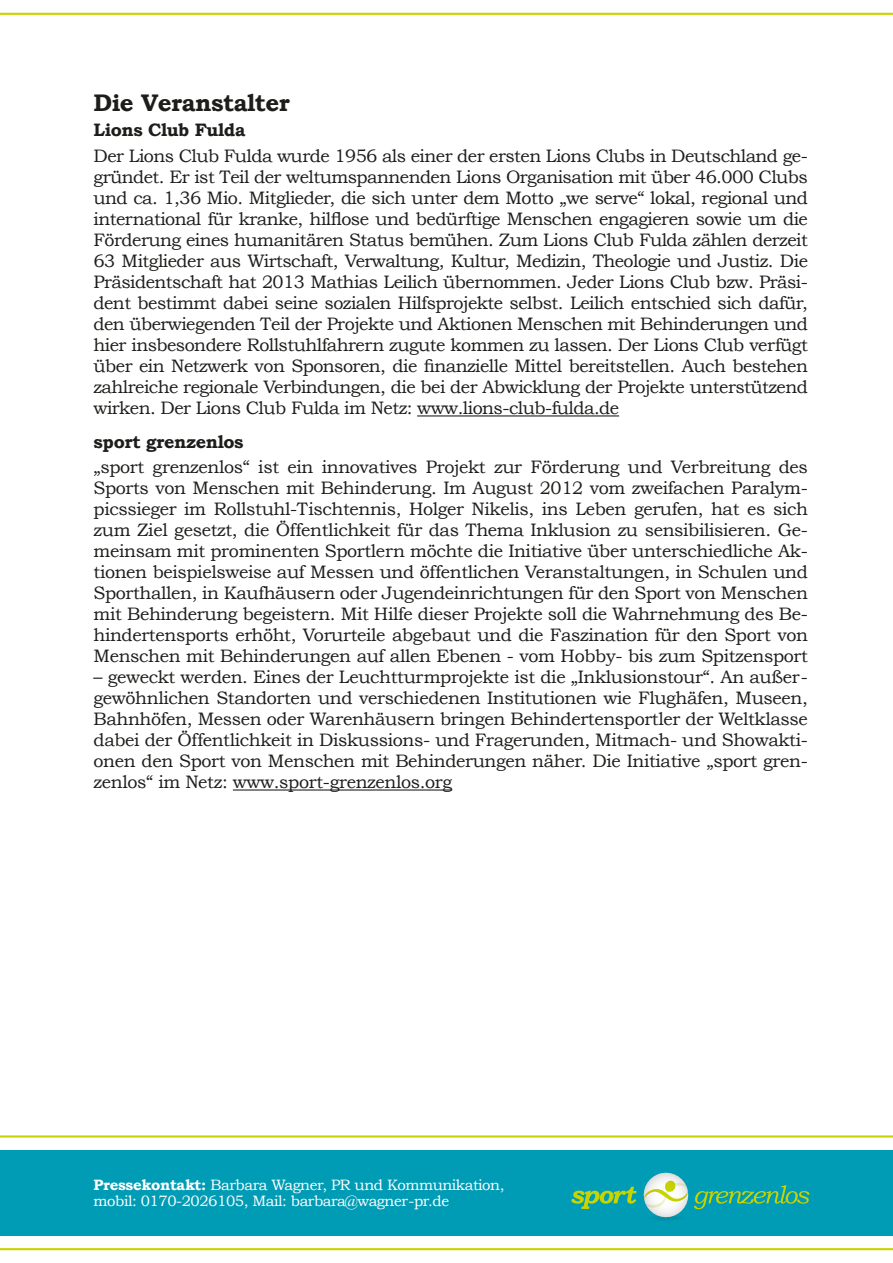
<style>
.page{position:relative;width:893px;height:1263px;background:#fff}
.page>*{position:absolute;margin:0;border:0;box-sizing:border-box;transform-origin:0 0}
.t1{font:700 24px "Bookman Old Style";letter-spacing:-.02em;color:#1d1d1b}
.t2{font:18px/21px "Bookman Old Style";letter-spacing:-.02em;color:#1d1d1b;text-align:justify}
.t3{font:700 18px "Bookman Old Style";letter-spacing:-.02em;color:#1d1d1b}
.t4{font:15px/16.5px "Bookman Old Style";letter-spacing:-.03em;color:#fff}
.s1{font-weight:700}
</style>
<div class="page">
<div style="left:0;top:1150px;width:893px;height:85px;background:#009cb5"></div>
<hr style="left:0;top:13px;width:893px;height:2px;background:#c8d400">
<hr style="left:0;top:1248px;width:893px;height:2px;background:#c8d400">
<div style="left:648px;top:1215px;width:36px;height:6px;background:#0091a9;border-radius:50%"></div>
<svg style="left:571px;top:1172px;width:238px;height:46px"></svg>
<hr style="left:0;top:1135px;width:893px;height:2px;background:#c8d400">
<hr style="left:417px;top:415px;width:202px;height:1px;background:#1d1d1b">
<hr style="left:233px;top:789px;width:219px;height:1px;background:#1d1d1b">
<h1 class="t1" style="left:94px;top:88px;width:198px">Die Veranstalter</h1>
<p class="t3" style="left:94px;top:119px;width:153px">Lions Club Fulda</p>
<p class="t2" style="left:94px;top:145px;width:716px">Der Lions Club Fulda wurde 1956 als einer der ersten Lions Clubs in Deutschland ge&shy;gründet. Er ist Teil der weltumspannenden Lions Organisation mit über 46.000 Clubs und ca. 1,36 Mio. Mitglieder, die sich unter dem Motto „we serve“ lokal, regional und international für kranke, hilflose und bedürftige Menschen engagieren sowie um die Förderung eines humanitären Status bemühen. Zum Lions Club Fulda zählen derzeit 63 Mitglieder aus Wirtschaft, Verwaltung, Kultur, Medizin, Theologie und Justiz. Die Präsidentschaft hat 2013 Mathias Leilich übernommen. Jeder Lions Club bzw. Präsi&shy;dent bestimmt dabei seine sozialen Hilfsprojekte selbst. Leilich entschied sich dafür, den überwiegenden Teil der Projekte und Aktionen Menschen mit Behinderungen und hier insbesondere Rollstuhlfahrern zugute kommen zu lassen. Der Lions Club verfügt über ein Netzwerk von Sponsoren, die finanzielle Mittel bereitstellen. Auch bestehen zahlreiche regionale Verbindungen, die bei der Abwicklung der Projekte unterstützend wirken. Der Lions Club Fulda im Netz: www.lions-club-fulda.de</p>
<p class="t3" style="left:94px;top:431px;width:152px">sport grenzenlos</p>
<p class="t2" style="left:94px;top:456px;width:716px">„sport grenzenlos“ ist ein innovatives Projekt zur Förderung und Verbreitung des Sports von Menschen mit Behinderung. Im August 2012 vom zweifachen Paralym&shy;picssieger im Rollstuhl-Tischtennis, Holger Nikelis, ins Leben gerufen, hat es sich zum Ziel gesetzt, die Öffentlichkeit für das Thema Inklusion zu sensibilisieren. Ge&shy;meinsam mit prominenten Sportlern möchte die Initiative über unterschiedliche Ak&shy;tionen beispielsweise auf Messen und öffentlichen Veranstaltungen, in Schulen und Sporthallen, in Kaufhäusern oder Jugendeinrichtungen für den Sport von Menschen mit Behinderung begeistern. Mit Hilfe dieser Projekte soll die Wahrnehmung des Be&shy;hindertensports erhöht, Vorurteile abgebaut und die Faszination für den Sport von Menschen mit Behinderungen auf allen Ebenen - vom Hobby- bis zum Spitzensport</p>
<p class="t2" style="left:94px;top:666px;width:716px">– geweckt werden. Eines der Leuchtturmprojekte ist die „Inklusionstour“. An außer&shy;gewöhnlichen Standorten und verschiedenen Institutionen wie Flughäfen, Museen, Bahnhöfen, Messen oder Warenhäusern bringen Behindertensportler der Weltklasse dabei der Öffentlichkeit in Diskussions- und Fragerunden, Mitmach- und Showakti&shy;onen den Sport von Menschen mit Behinderungen näher. Die Initiative „sport gren&shy;zenlos“ im Netz: www.sport-grenzenlos.org</p>
<p class="t4" style="left:94px;top:1176px;width:412px"><span class="s1">Pressekontakt:</span> Barbara Wagner, PR und Kommunikation, mobil: 0170-2026105, Mail: barbara@wagner-pr.de</p>
</div>
